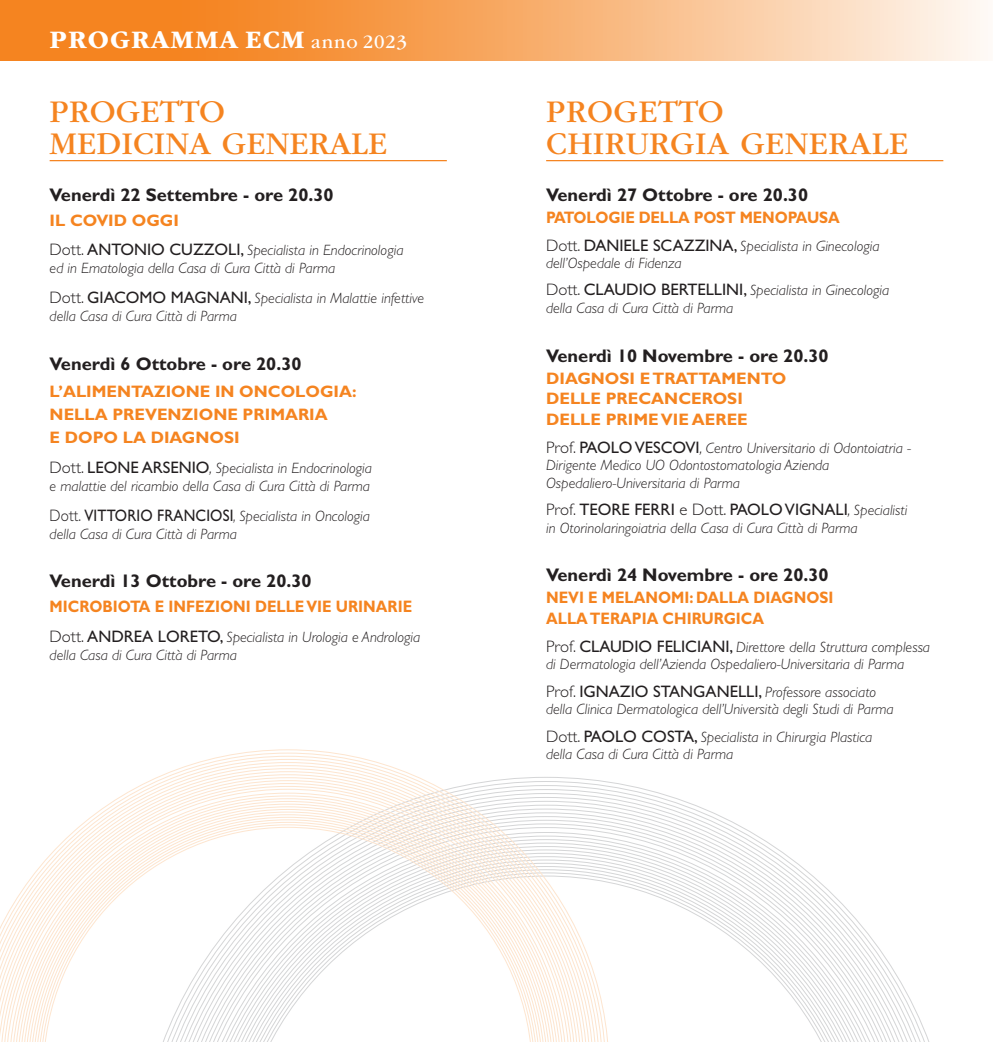
<style>
.page{position:relative;width:993px;height:1042px;background:#fff}
.page>*{position:absolute;margin:0;border:0;box-sizing:border-box;transform-origin:0 0}
.t1{font:32.9px "ITC Garamond Std";color:#f58420}
.t2{font:700 26.25px "ITC Garamond Std";letter-spacing:.04em;color:#fff}
.t3{font:700 18.2px "Gill Sans Std";color:#231f20}
.t4{font:700 16.62px "Gill Sans Std";color:#f58420}
.t5{font:700 16.62px "Gill Sans Std";color:#f58420;scale:.9 1}
.t6{font:16.62px "Gill Sans Std";color:#231f20}
.t7{font:italic 300 15.05px "Gill Sans Std";color:#231f20}
.s1{font-weight:400;font-size:19.78px}
.s2{font-style:normal;font-size:16.62px}
.s3{font-weight:400;font-style:normal;font-size:16.62px}
.s4{font-size:16.62px}
.s5{font-weight:300}
.s6{font-weight:300;font-style:italic}
.s7{font-weight:300;font-style:italic;font-size:15.05px}
</style>
<div class="page">
<svg style="left:609px;top:875px;width:248px;height:167px"></svg>
<svg style="left:0;top:783px;width:575px;height:259px"></svg>
<svg style="left:3px;top:786px;width:569px;height:256px"></svg>
<svg style="left:6px;top:789px;width:563px;height:253px"></svg>
<svg style="left:9px;top:792px;width:557px;height:250px"></svg>
<svg style="left:14px;top:798px;width:547px;height:244px"></svg>
<svg style="left:20px;top:803px;width:535px;height:239px"></svg>
<svg style="left:23px;top:806px;width:530px;height:236px"></svg>
<svg style="left:28px;top:811px;width:519px;height:231px"></svg>
<svg style="left:30px;top:814px;width:515px;height:228px"></svg>
<svg style="left:36px;top:819px;width:504px;height:223px"></svg>
<svg style="left:41px;top:824px;width:494px;height:218px"></svg>
<svg style="left:43px;top:827px;width:489px;height:215px"></svg>
<svg style="left:0;top:0;width:984px;height:61px;background:#f8ad6c"></svg>
<hr style="left:50px;top:160px;width:396px;height:1px;background:#f58420">
<hr style="left:546px;top:160px;width:397px;height:1px;background:#f58420">
<p class="t2" style="left:50px;top:25px;width:359px">PROGRAMMA ECM <span class="s1">anno 2023</span></p>
<p class="t1" style="left:50px;top:94px;width:177px">PROGETTO</p>
<p class="t1" style="left:50px;top:126px;width:339px">MEDICINA GENERALE</p>
<p class="t3" style="left:50px;top:184px;width:285px">Venerdì 22 Settembre - ore 20.30</p>
<p class="t4" style="left:50px;top:210px;width:131px">IL COVID OGGI</p>
<p class="t7" style="left:50px;top:242px;width:355px"><span class="s2">Dott.</span> <span class="s3">ANTONIO CUZZOLI,</span> Specialista in Endocrinologia</p>
<p class="t7" style="left:50px;top:260px;width:287px">ed in Ematologia della Casa di Cura Città di Parma</p>
<p class="t7" style="left:50px;top:290px;width:376px"><span class="s2">Dott.</span> <span class="s3">GIACOMO MAGNANI,</span> Specialista in Malattie infettive</p>
<p class="t7" style="left:50px;top:308px;width:189px">della Casa di Cura Città di Parma</p>
<p class="t3" style="left:50px;top:353px;width:253px">Venerdì 6 Ottobre - ore 20.30</p>
<p class="t4" style="left:50px;top:382px;width:308px">L’ALIMENTAZIONE IN ONCOLOGIA:</p>
<p class="t4" style="left:50px;top:405px;width:279px">NELLA PREVENZIONE PRIMARIA</p>
<p class="t4" style="left:50px;top:427px;width:191px">E DOPO LA DIAGNOSI</p>
<p class="t7" style="left:50px;top:459px;width:324px"><span class="s2">Dott.</span> <span class="s3">LEONE ARSENIO</span><span class="s4">,</span> Specialista in Endocrinologia</p>
<p class="t7" style="left:50px;top:477px;width:322px">e malattie del ricambio della Casa di Cura Città di Parma</p>
<p class="t7" style="left:50px;top:507px;width:322px"><span class="s2">Dott.</span> <span class="s3">VITTORIO FRANCIOSI</span><span class="s4">,</span> Specialista in Oncologia</p>
<p class="t7" style="left:50px;top:525px;width:189px">della Casa di Cura Città di Parma</p>
<p class="t3" style="left:50px;top:570px;width:263px">Venerdì 13 Ottobre - ore 20.30</p>
<p class="t5" style="left:50px;top:596px;width:404px">MICROBIOTA E INFEZIONI DELLE VIE URINARIE</p>
<p class="t7" style="left:50px;top:628px;width:372px"><span class="s2">Dott.</span> <span class="s3">ANDREA LORETO,</span> Specialista in Urologia e Andrologia</p>
<p class="t7" style="left:50px;top:646px;width:189px">della Casa di Cura Città di Parma</p>
<p class="t1" style="left:546px;top:94px;width:179px">PROGETTO</p>
<p class="t1" style="left:546px;top:126px;width:363px">CHIRURGIA GENERALE</p>
<p class="t3" style="left:546px;top:184px;width:263px">Venerdì 27 Ottobre - ore 20.30</p>
<p class="t5" style="left:546px;top:208px;width:327px">PATOLOGIE DELLA POST MENOPAUSA</p>
<p class="t7" style="left:546px;top:237px;width:335px"><span class="s2">Dott.</span> <span class="s3">DANIELE SCAZZINA,</span> Specialista in Ginecologia</p>
<p class="t7" style="left:546px;top:255px;width:137px">dell’Ospedale di Fidenza</p>
<p class="t7" style="left:546px;top:282px;width:344px"><span class="s2">Dott.</span> <span class="s3">CLAUDIO BERTELLINI,</span> Specialista in Ginecologia</p>
<p class="t7" style="left:546px;top:299px;width:189px">della Casa di Cura Città di Parma</p>
<p class="t3" style="left:546px;top:345px;width:284px">Venerdì 10 Novembre - ore 20.30</p>
<p class="t4" style="left:546px;top:369px;width:241px">DIAGNOSI E TRATTAMENTO</p>
<p class="t4" style="left:546px;top:389px;width:198px">DELLE PRECANCEROSI</p>
<p class="t4" style="left:546px;top:410px;width:203px">DELLE PRIME VIE AEREE</p>
<p class="t7" style="left:546px;top:439px;width:366px"><span class="s2">Prof.</span> <span class="s3">PAOLO VESCOVI</span><span class="s4">,</span> Centro Universitario di Odontoiatria -</p>
<p class="t7" style="left:546px;top:457px;width:285px">Dirigente Medico UO Odontostomatologia Azienda</p>
<p class="t7" style="left:546px;top:474px;width:195px">Ospedaliero-Universitaria di Parma</p>
<p class="t6" style="left:546px;top:500px;width:363px"><span class="s5">Prof.</span> TEORE FERRI <span class="s5">e Dott.</span> PAOLO VIGNALI<span class="s6">,</span> <span class="s7">Specialisti</span></p>
<p class="t7" style="left:546px;top:519px;width:313px">in Otorinolaringoiatria della Casa di Cura Città di Parma</p>
<p class="t3" style="left:546px;top:564px;width:284px">Venerdì 24 Novembre - ore 20.30</p>
<p class="t5" style="left:546px;top:588px;width:320px">NEVI E MELANOMI: DALLA DIAGNOSI</p>
<p class="t5" style="left:546px;top:609px;width:244px">ALLA TERAPIA CHIRURGICA</p>
<p class="t7" style="left:546px;top:638px;width:385px"><span class="s2">Prof.</span> <span class="s3">CLAUDIO FELICIANI,</span> Direttore della Struttura complessa</p>
<p class="t7" style="left:546px;top:656px;width:359px">di Dermatologia dell’Azienda Ospedaliero-Universitaria di Parma</p>
<p class="t6" style="left:546px;top:682px;width:331px"><span class="s5">Prof.</span> IGNAZIO STANGANELLI, <span class="s7">Professore associato</span></p>
<p class="t7" style="left:546px;top:701px;width:349px">della Clinica Dermatologica dell’Università degli Studi di Parma</p>
<p class="t7" style="left:546px;top:728px;width:327px"><span class="s2">Dott.</span> <span class="s3">PAOLO COSTA,</span> Specialista in Chirurgia Plastica</p>
<p class="t7" style="left:546px;top:746px;width:189px">della Casa di Cura Città di Parma</p>
</div>
